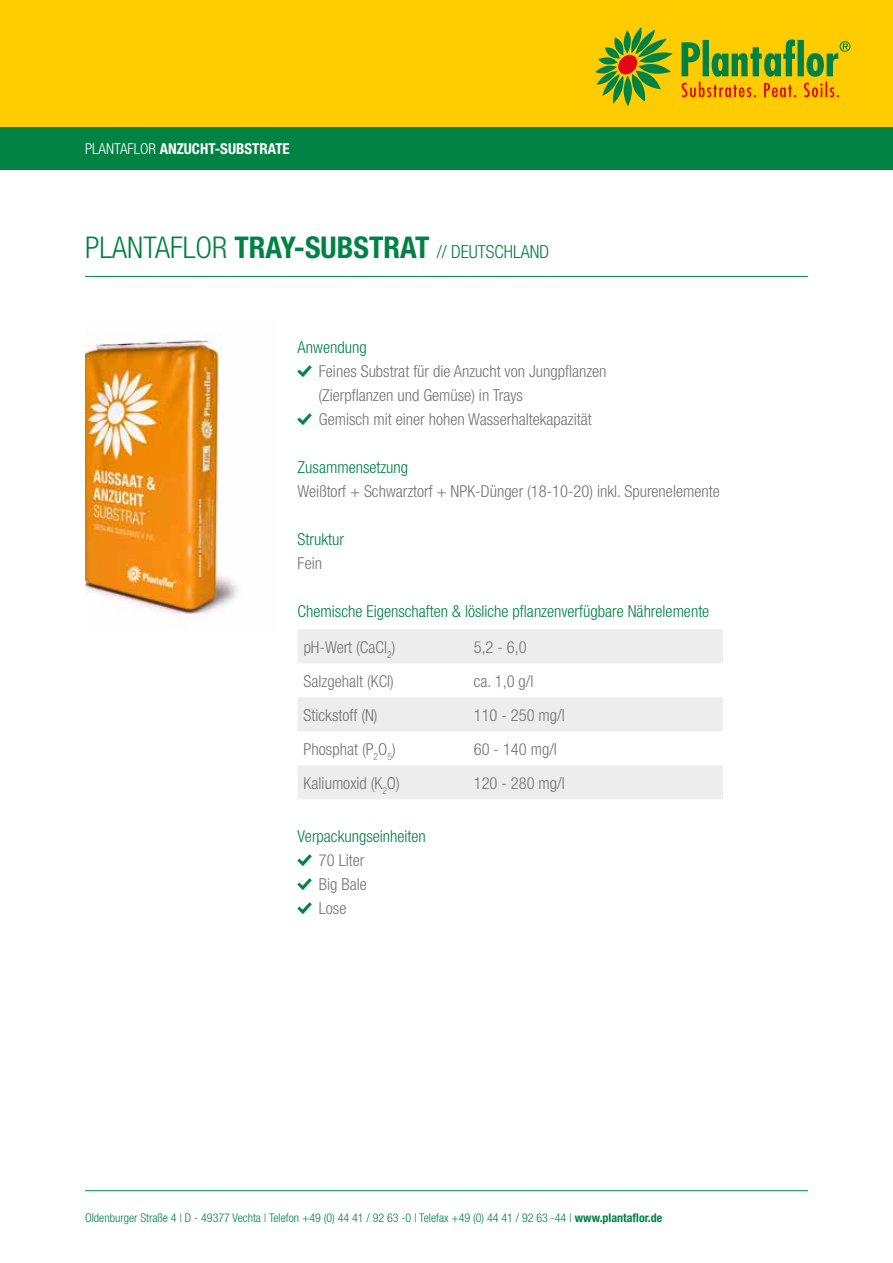
<style>
.page{position:relative;width:893px;height:1263px;background:#fff}
.page>*{position:absolute;margin:0;border:0;box-sizing:border-box;transform-origin:0 0}
.t1{font:700 condensed 30px "Helvetica Neue";color:#008244}
.t2{font:300 condensed 16.5px/24px "Helvetica Neue";color:#747373}
.t3{font:300 condensed 16.5px "Helvetica Neue";color:#008244}
.t4{font:700 condensed 15px "Helvetica Neue";color:#fff}
.t5{font:300 condensed 12px "Helvetica Neue";color:#008244}
.s1{font-weight:300}
.s2{font-weight:300;font-size:18px}
.s3{font-weight:700}
</style>
<div class="page">
<div style="left:0;top:0;width:893px;height:128px;background:#fc0"></div>
<svg style="left:595px;top:27px;width:78px;height:79px"></svg>
<svg style="left:681px;top:39px;width:169px;height:58px"></svg>
<div style="left:0;top:128px;width:893px;height:42px;background:#008244"></div>
<hr style="left:85px;top:1190px;width:723px;height:1px;background:#008244">
<hr style="left:85px;top:276px;width:723px;height:1px;background:#008244">
<img style="left:85px;top:334px;width:154px;height:282px">
<svg style="left:298px;top:629px;width:425px;height:170px;fill:#ededed"></svg>
<p class="t4" style="left:85px;top:140px;width:206px"><span class="s1">PLANTAFLOR</span> ANZUCHT-SUBSTRATE</p>
<h1 class="t1" style="left:85px;top:229px;width:465px"><span class="s1">PLANTAFLOR</span> TRAY-SUBSTRAT <span class="s2">// DEUTSCHLAND</span></h1>
<p class="t3" style="left:298px;top:338px;width:71px">Anwendung</p>
<p class="t2" style="left:319px;top:359px;width:289px">Feines Substrat für die Anzucht von Jungpflanzen (Zierpflanzen und Gemüse) in Trays<br>Gemisch mit einer hohen Wasserhaltekapazität</p>
<p class="t3" style="left:298px;top:458px;width:112px">Zusammensetzung</p>
<p class="t2" style="left:298px;top:479px;width:424px">Weißtorf + Schwarztorf + NPK-Dünger (18-10-20) inkl. Spurenelemente</p>
<p class="t3" style="left:298px;top:530px;width:48px">Struktur</p>
<p class="t2" style="left:298px;top:551px;width:26px">Fein</p>
<p class="t3" style="left:298px;top:602px;width:413px">Chemische Eigenschaften &amp; lösliche pflanzenverfügbare Nährelemente</p>
<p class="t2" style="left:304px;top:635px;width:93px">pH-Wert (CaCl<sub>2</sub>)</p>
<p class="t2" style="left:474px;top:635px;width:55px">5,2 - 6,0</p>
<p class="t2" style="left:304px;top:669px;width:92px">Salzgehalt (KCl)</p>
<p class="t2" style="left:474px;top:669px;width:61px">ca. 1,0 g/l</p>
<p class="t2" style="left:304px;top:703px;width:75px">Stickstoff (N)</p>
<p class="t2" style="left:474px;top:703px;width:93px">110 - 250 mg/l</p>
<p class="t2" style="left:304px;top:737px;width:94px">Phosphat (P<sub>2</sub>O<sub>5</sub>)</p>
<p class="t2" style="left:474px;top:737px;width:85px">60 - 140 mg/l</p>
<p class="t2" style="left:304px;top:771px;width:98px">Kaliumoxid (K<sub>2</sub>O)</p>
<p class="t2" style="left:474px;top:771px;width:93px">120 - 280 mg/l</p>
<p class="t3" style="left:298px;top:827px;width:130px">Verpackungseinheiten</p>
<p class="t2" style="left:319px;top:848px;width:49px">70 Liter<br>Big Bale<br>Lose</p>
<p class="t5" style="left:85px;top:1210px;width:579px">Oldenburger Straße 4 | D - 49377 Vechta | Telefon +49 (0) 44 41 / 92 63 -0 | Telefax +49 (0) 44 41 / 92 63 -44 | <span class="s3">www.plantaflor.de</span></p>
</div>
